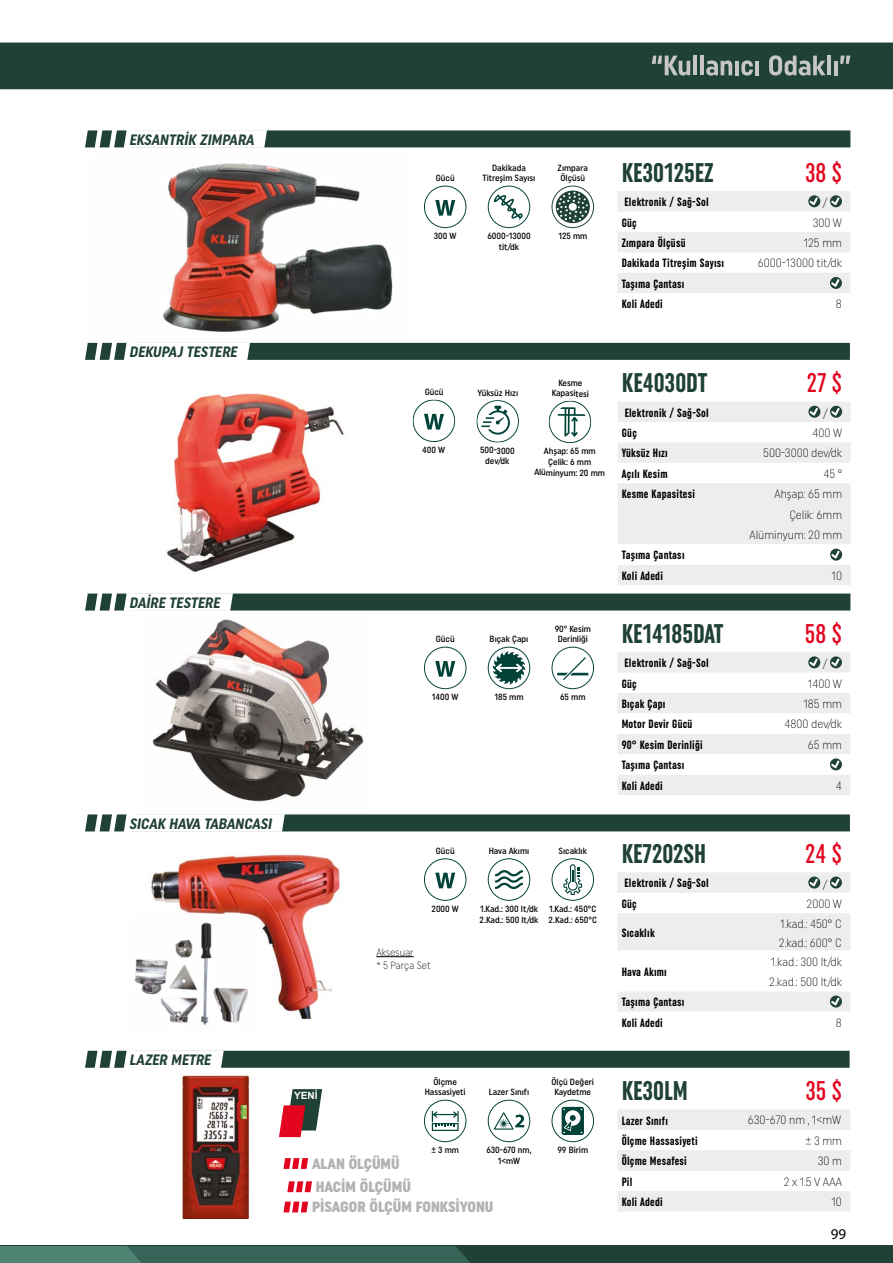
<style>
.page{position:relative;width:893px;height:1263px;background:#fff}
.page>*{position:absolute;margin:0;border:0;box-sizing:border-box;transform-origin:0 0}
.t1{font:700 extra-condensed 27px "Uniform";color:#204135}
.t2{font:500 extra-condensed 27px "Uniform";color:#e3051f}
.t3{font:italic 700 15px "Uniform Condensed";color:#204135}
.t4{font:900 15px/23.2px "Uniform Condensed";color:#b3b2b2}
.t5{font:15px "Myriad Pro";color:#000}
.t6{font:700 extra-condensed 12px/20.4px "Uniform";letter-spacing:.02em;color:#000}
.t7{font:300 12px/20.4px "Uniform Condensed";color:#000}
.t8{font:300 10.5px/12.6px "Uniform Condensed";color:#000}
.t9{font:700 10.05px "Arial";color:#fff}
.t10{font:500 9px/10.8px "Uniform Condensed";color:#000;text-align:center}
.s1{font-family:"Uniform Condensed";font-stretch:normal}
</style>
<div class="page">
<div style="left:0;top:43px;width:893px;height:46px;background:#204135"></div>
<div style="left:0;top:1246px;width:893px;height:17px;background:#204135"></div>
<svg style="left:0;top:1246px;width:470px;height:17px;background:#3d6b60"></svg>
<svg style="left:85px;top:130px;width:765px;height:18px"></svg>
<svg style="left:85px;top:593px;width:765px;height:18px;background:#4c675d"></svg>
<svg style="left:85px;top:814px;width:765px;height:18px"></svg>
<svg style="left:617px;top:191px;width:233px;height:102px"></svg>
<svg style="left:618px;top:402px;width:233px;height:183px"></svg>
<svg style="left:617px;top:652px;width:233px;height:143px"></svg>
<svg style="left:617px;top:872px;width:233px;height:140px"></svg>
<svg style="left:424px;top:186px;width:42px;height:42px"></svg>
<svg style="left:488px;top:186px;width:42px;height:42px"></svg>
<svg style="left:551px;top:186px;width:43px;height:42px"></svg>
<img style="left:89px;top:163px;width:319px;height:180px">
<svg style="left:413px;top:399px;width:42px;height:43px"></svg>
<svg style="left:476px;top:400px;width:43px;height:43px"></svg>
<svg style="left:549px;top:400px;width:42px;height:43px"></svg>
<img style="left:167px;top:393px;width:177px;height:179px">
<svg style="left:424px;top:647px;width:42px;height:42px"></svg>
<svg style="left:488px;top:647px;width:42px;height:42px"></svg>
<svg style="left:551px;top:647px;width:43px;height:42px"></svg>
<svg style="left:424px;top:858px;width:42px;height:43px"></svg>
<svg style="left:488px;top:858px;width:42px;height:43px"></svg>
<svg style="left:551px;top:858px;width:43px;height:43px"></svg>
<img style="left:152px;top:619px;width:212px;height:183px">
<img style="left:149px;top:854px;width:193px;height:166px">
<img style="left:134px;top:914px;width:123px;height:111px">
<hr style="left:376px;top:956px;width:38px;height:1px;background:#000">
<svg style="left:85px;top:343px;width:765px;height:17px"></svg>
<svg style="left:85px;top:1050px;width:765px;height:18px;background:#4a655b"></svg>
<svg style="left:617px;top:1109px;width:233px;height:102px"></svg>
<svg style="left:283px;top:1158px;width:25px;height:11px"></svg>
<svg style="left:287px;top:1181px;width:25px;height:11px"></svg>
<svg style="left:283px;top:1201px;width:25px;height:11px"></svg>
<svg style="left:424px;top:1100px;width:42px;height:42px"></svg>
<svg style="left:488px;top:1100px;width:42px;height:42px"></svg>
<svg style="left:551px;top:1100px;width:43px;height:42px"></svg>
<img style="left:181px;top:1074px;width:69px;height:144px">
<svg style="left:279px;top:1089px;width:43px;height:48px"></svg>
<p class="t3" style="left:129px;top:131px;width:129px">EKSANTRİK ZIMPARA</p>
<p class="t3" style="left:129px;top:343px;width:112px">DEKUPAJ TESTERE</p>
<p class="t3" style="left:129px;top:594px;width:95px">DAİRE TESTERE</p>
<p class="t3" style="left:129px;top:815px;width:147px">SICAK HAVA TABANCASI</p>
<p class="t3" style="left:129px;top:1051px;width:86px">LAZER METRE</p>
<p class="t10" style="left:436px;top:173px;width:20px">Gücü</p>
<p class="t10" style="left:483px;top:162px;width:54px">Dakikada<br>Titreşim Sayısı</p>
<p class="t10" style="left:558px;top:162px;width:32px">Zımpara<br>Ölçüsü</p>
<p class="t10" style="left:434px;top:230px;width:24px">300 W</p>
<p class="t10" style="left:487px;top:230px;width:45px">6000-13000 tit/dk</p>
<p class="t10" style="left:558px;top:230px;width:30px">125 mm</p>
<h1 class="t1" style="left:622px;top:157px;width:94px">KE30125EZ</h1>
<h1 class="t2" style="left:805px;top:157px;width:38px">38 $</h1>
<p class="t6" style="left:624px;top:192px;width:86px">Elektronik / Sağ-Sol</p>
<p class="t7" style="left:823px;top:193px;width:6px">/</p>
<p class="t6" style="left:622px;top:212px;width:17px">Güç</p>
<p class="t7" style="left:813px;top:212px;width:31px">300 W</p>
<p class="t6" style="left:622px;top:233px;width:65px">Zımpara Ölçüsü</p>
<p class="t7" style="left:804px;top:232px;width:40px">125 mm</p>
<p class="t6" style="left:622px;top:253px;width:104px">Dakikada Titreşim Sayısı</p>
<p class="t7" style="left:758px;top:253px;width:86px">6000-13000 tit/dk</p>
<p class="t6" style="left:622px;top:273px;width:64px">Taşıma Çantası<br>Koli Adedi</p>
<p class="t7" style="left:836px;top:294px;width:7px">8</p>
<p class="t10" style="left:425px;top:386px;width:20px;rotate:1deg">Gücü</p>
<p class="t10" style="left:478px;top:387px;width:42px;rotate:1deg">Yüksüz Hızı</p>
<p class="t10" style="left:552px;top:377px;width:39px;rotate:1deg">Kesme<br>Kapasitesi</p>
<p class="t10" style="left:422px;top:444px;width:24px;rotate:1deg">400 W</p>
<p class="t10" style="left:480px;top:444px;width:36px;rotate:1deg">500-3000 dev/dk</p>
<p class="t10" style="left:535px;top:445px;width:72px;rotate:1deg">Ahşap: 65 mm<br>Çelik: 6 mm<br>Alüminyum: 20 mm</p>
<p class="t10" style="left:436px;top:634px;width:20px">Gücü</p>
<p class="t10" style="left:490px;top:634px;width:40px">Bıçak Çapı</p>
<p class="t10" style="left:555px;top:623px;width:38px">90° Kesim<br>Derinliği</p>
<p class="t10" style="left:432px;top:691px;width:28px">1400 W</p>
<p class="t10" style="left:494px;top:691px;width:31px">185 mm</p>
<p class="t10" style="left:560px;top:691px;width:27px">65 mm</p>
<h1 class="t1" style="left:622px;top:367px;width:87px">KE4030DT</h1>
<h1 class="t2" style="left:807px;top:367px;width:37px">27 $</h1>
<p class="t6" style="left:625px;top:402px;width:86px">Elektronik / Sağ-Sol</p>
<p class="t7" style="left:823px;top:403px;width:6px">/</p>
<p class="t6" style="left:622px;top:423px;width:17px">Güç</p>
<p class="t7" style="left:813px;top:422px;width:31px">400 W</p>
<p class="t6" style="left:622px;top:443px;width:48px">Yüksüz Hızı</p>
<p class="t7" style="left:763px;top:443px;width:80px">500-3000 dev/dk</p>
<p class="t6" style="left:622px;top:463px;width:47px">Açılı Kesim</p>
<p class="t7" style="left:823px;top:463px;width:20px">45 °</p>
<p class="t6" style="left:622px;top:484px;width:75px">Kesme Kapasitesi</p>
<p class="t7" style="left:749px;top:484px;width:94px;text-align:right">Ahşap: 65 mm<br>Çelik: 6mm<br>Alüminyum: 20 mm</p>
<p class="t6" style="left:622px;top:545px;width:64px">Taşıma Çantası<br>Koli Adedi</p>
<p class="t7" style="left:832px;top:565px;width:12px">10</p>
<h1 class="t1" style="left:622px;top:618px;width:103px">KE14185DAT</h1>
<h1 class="t2" style="left:805px;top:618px;width:38px">58 $</h1>
<p class="t6" style="left:624px;top:653px;width:86px">Elektronik / Sağ-Sol</p>
<p class="t7" style="left:823px;top:654px;width:6px">/</p>
<p class="t6" style="left:622px;top:673px;width:17px">Güç</p>
<p class="t7" style="left:808px;top:673px;width:36px">1400 W</p>
<p class="t6" style="left:622px;top:694px;width:45px">Bıçak Çapı</p>
<p class="t7" style="left:803px;top:693px;width:40px">185 mm</p>
<p class="t6" style="left:622px;top:714px;width:72px">Motor Devir Gücü</p>
<p class="t7" style="left:784px;top:714px;width:59px">4800 dev/dk</p>
<p class="t6" style="left:622px;top:734px;width:83px">90<span class="s1">°</span> Kesim Derinliği</p>
<p class="t7" style="left:808px;top:734px;width:35px">65 mm</p>
<p class="t6" style="left:622px;top:755px;width:64px">Taşıma Çantası<br>Koli Adedi</p>
<p class="t7" style="left:836px;top:775px;width:7px">4</p>
<p class="t10" style="left:436px;top:845px;width:20px">Gücü</p>
<p class="t10" style="left:489px;top:845px;width:42px">Hava Akımı</p>
<p class="t10" style="left:559px;top:845px;width:30px">Sıcaklık</p>
<p class="t10" style="left:432px;top:903px;width:29px">2000 W</p>
<p class="t10" style="left:479px;top:903px;width:60px;text-align:left">1.Kad.: 300 lt/dk<br>2.Kad.: 500 lt/dk</p>
<p class="t10" style="left:549px;top:903px;width:50px;text-align:left">1.Kad.: 450°C<br>2.Kad.: 650°C</p>
<p class="t9" style="left:294px;top:1090px;width:25px">YENİ</p>
<p class="t8" style="left:376px;top:946px;width:56px">Aksesuar<br>* 5 Parça Set</p>
<p class="t10" style="left:425px;top:1076px;width:43px">Ölçme<br>Hassasiyeti</p>
<p class="t10" style="left:489px;top:1087px;width:42px">Lazer Sınıfı</p>
<p class="t10" style="left:551px;top:1076px;width:44px">Ölçü Değeri<br>Kaydetme</p>
<p class="t10" style="left:431px;top:1144px;width:29px">± 3 mm</p>
<p class="t10" style="left:486px;top:1144px;width:47px">630-670 nm,<br>1&lt;mW</p>
<p class="t10" style="left:557px;top:1144px;width:32px">99 Birim</p>
<p class="t4" style="left:312px;top:1152px;width:100px">ALAN ÖLÇÜMÜ<br>HACİM ÖLÇÜMÜ</p>
<p class="t4" style="left:312px;top:1195px;width:183px">PİSAGOR ÖLÇÜM FONKSİYONU</p>
<h1 class="t1" style="left:622px;top:838px;width:86px">KE7202SH</h1>
<h1 class="t2" style="left:805px;top:838px;width:38px">24 $</h1>
<p class="t6" style="left:624px;top:873px;width:86px">Elektronik / Sağ-Sol</p>
<p class="t7" style="left:823px;top:874px;width:6px">/</p>
<p class="t6" style="left:622px;top:893px;width:17px">Güç</p>
<p class="t7" style="left:807px;top:893px;width:37px">2000 W</p>
<p class="t6" style="left:622px;top:922px;width:34px">Sıcaklık</p>
<p class="t7" style="left:779px;top:914px;width:65px;line-height:18.6px">1.kad.: 450° C<br>2.kad.: 600° C</p>
<p class="t6" style="left:622px;top:961px;width:47px">Hava Akımı</p>
<p class="t7" style="left:769px;top:951px;width:74px">1.kad.: 300 lt/dk<br>2.kad.: 500 lt/dk</p>
<p class="t6" style="left:622px;top:992px;width:64px">Taşıma Çantası<br>Koli Adedi</p>
<p class="t7" style="left:836px;top:1012px;width:7px">8</p>
<h1 class="t1" style="left:622px;top:1075px;width:68px">KE30LM</h1>
<h1 class="t2" style="left:805px;top:1075px;width:38px">35 $</h1>
<p class="t6" style="left:622px;top:1110px;width:77px">Lazer Sınıfı<br>Ölçme Hassasiyeti</p>
<p class="t7" style="left:748px;top:1109px;width:95px">630-670 nm , 1&lt;mW</p>
<p class="t7" style="left:806px;top:1130px;width:38px">± 3 mm</p>
<p class="t6" style="left:622px;top:1151px;width:67px">Ölçme Mesafesi</p>
<p class="t7" style="left:818px;top:1151px;width:26px">30 m</p>
<p class="t6" style="left:622px;top:1171px;width:12px">Pil</p>
<p class="t7" style="left:784px;top:1171px;width:60px">2 x 1.5 V AAA</p>
<p class="t6" style="left:622px;top:1192px;width:43px">Koli Adedi</p>
<p class="t7" style="left:831px;top:1191px;width:12px">10</p>
<p class="t5" style="left:831px;top:1224px;width:17px">99</p>
</div>
